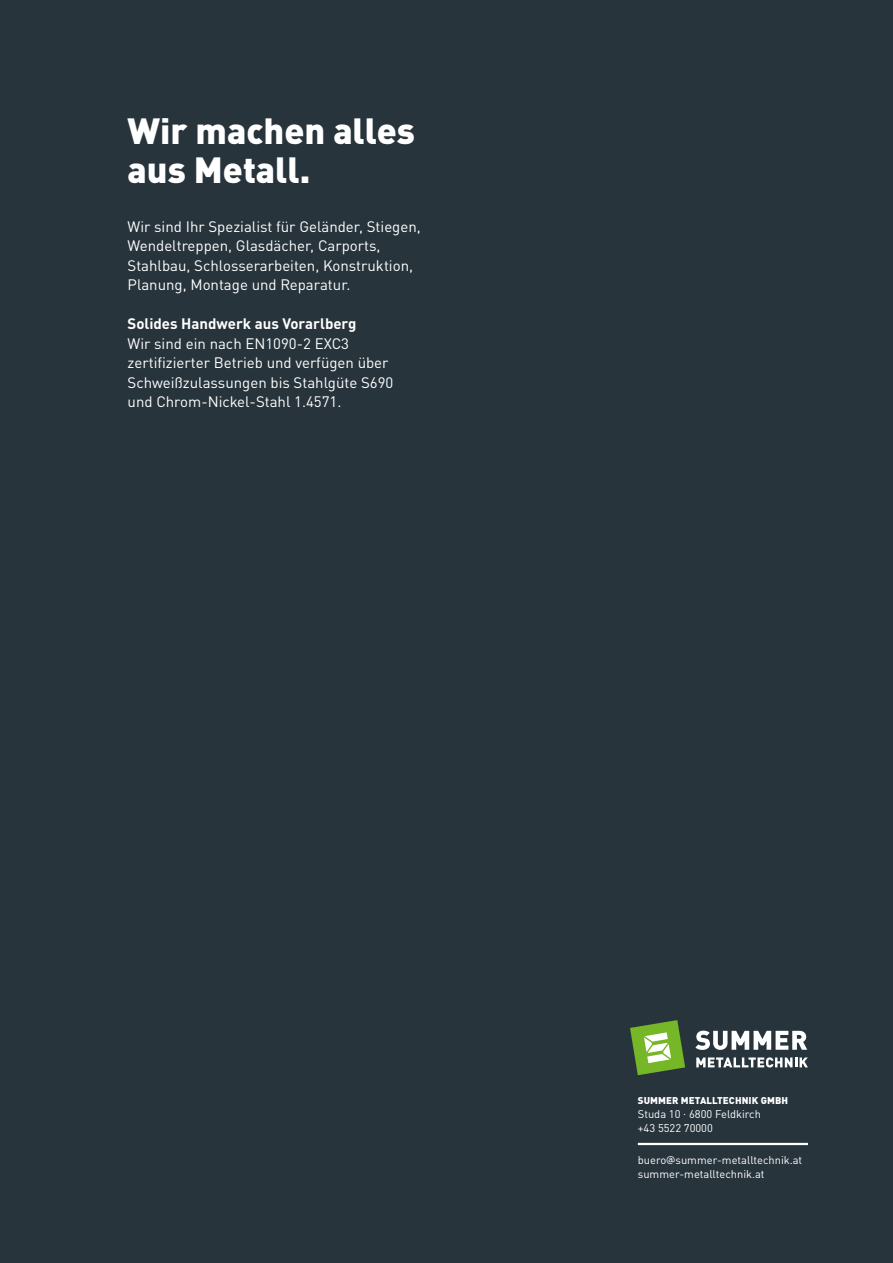
<style>
.page{position:relative;width:893px;height:1263px;background:#27343c}
.page>*{position:absolute;margin:0;border:0;box-sizing:border-box;transform-origin:0 0}
.t1{font:900 36px/39px "DIN Pro";color:#fff}
.t2{font:15px/19.5px "DIN Pro";color:#fff}
.t3{font:700 15px "DIN Pro";color:#fff}
.t4{font:11.1px/14.2px "DIN Pro";color:#fff}
.t5{font:900 9.75px "DIN Pro";letter-spacing:.01em;color:#fff}
.s1{font-family:"Interstate"}
</style>
<div class="page">
<hr style="left:638px;top:1143px;width:170px;height:2px;background:#fff">
<svg style="left:630px;top:1020px;width:55px;height:55px"></svg>
<svg style="left:695px;top:1031px;width:112px;height:19px"></svg>
<svg style="left:696px;top:1057px;width:112px;height:10px"></svg>
<h1 class="t1" style="left:128px;top:107px;width:289px">Wir machen alles aus Metall.</h1>
<p class="t2" style="left:128px;top:215px;width:295px">Wir sind Ihr Spezialist für Geländer, Stiegen, Wendeltreppen, Glasdächer, Carports, Stahlbau, Schlosserarbeiten, Konstruktion, Planung, Montage und Reparatur.</p>
<p class="t3" style="left:128px;top:312px;width:230px">Solides Handwerk aus Vorarlberg</p>
<p class="t2" style="left:128px;top:332px;width:267px">Wir sind ein nach EN1090-2 EXC3 zertifizierter Betrieb und verfügen über Schweißzulassungen bis Stahlgüte S690 und Chrom-Nickel-Stahl 1.4571.</p>
<p class="t5" style="left:638px;top:1092px;width:152px">SUMMER METALLTECHNIK GMBH</p>
<p class="t4" style="left:638px;top:1106px;width:125px">Studa 10 . 6800 Feldkirch +43 5522 70000</p>
<p class="t4" style="left:638px;top:1151px;width:166px">buero<span class="s1">@</span>summer-metalltechnik.at summer-metalltechnik.at</p>
</div>
